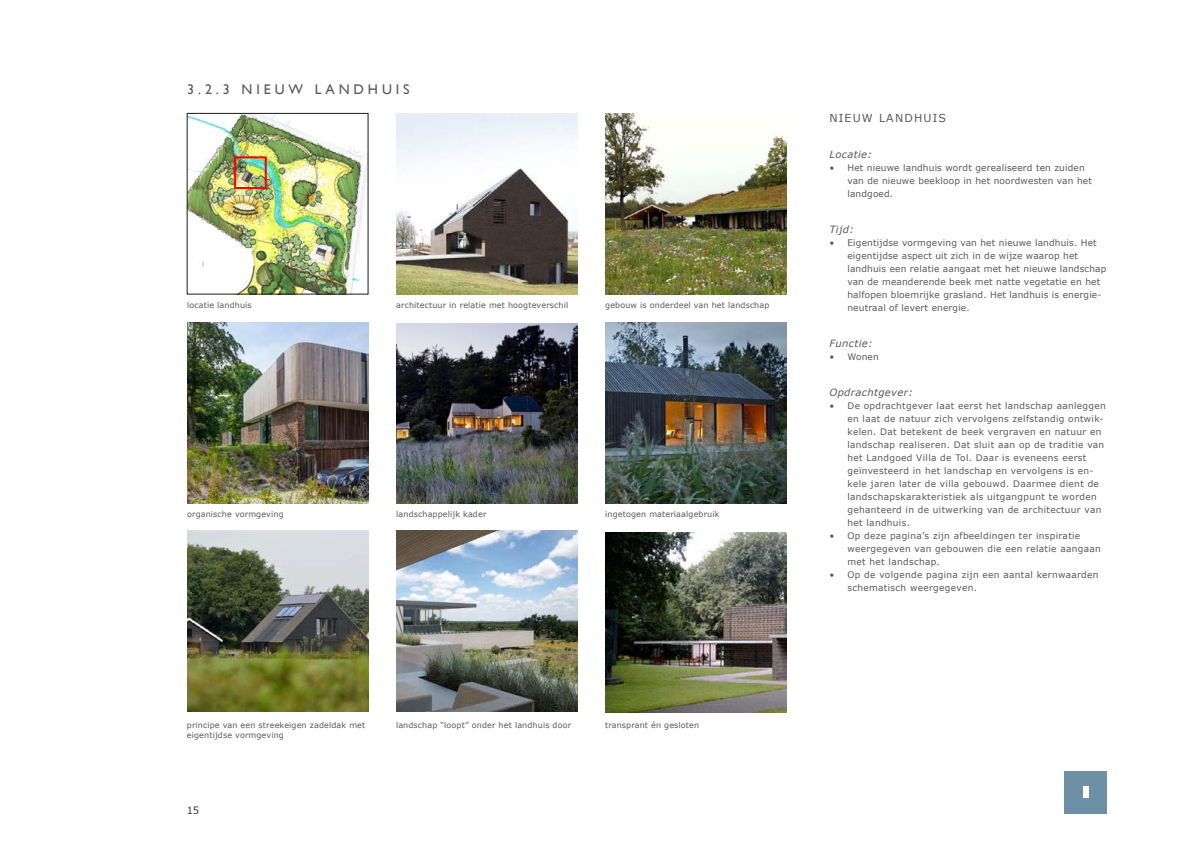
<style>
.page{position:relative;width:1191px;height:842px;background:#fff}
.page>*{position:absolute;margin:0;border:0;box-sizing:border-box;transform-origin:0 0}
.t1{font:14px "Gill Sans";letter-spacing:.28em;color:#58585a}
.t2{font:11px "Verdana";letter-spacing:.105em;color:#58585a}
.t3{font:italic 10px "Verdana";letter-spacing:.035em;color:#58585a}
.t4{font:10px "Verdana";color:#000}
.t5{font:9px/13px "Verdana";letter-spacing:.035em;color:#58585a}
.t6{font:9px/13px "Verdana";letter-spacing:.015em;color:#58585a}
.t7{font:8px "Verdana";letter-spacing:.015em;color:#58585a}
</style>
<div class="page">
<div style="left:1064px;top:771px;width:43px;height:42px;background:#6e90a6"></div>
<div style="left:1083px;top:786px;width:6px;height:12px;background:#fff"></div>
<img style="left:605px;top:532px;width:181px;height:181px">
<img style="left:187px;top:322px;width:181px;height:181px">
<img style="left:396px;top:113px;width:181px;height:181px">
<img style="left:605px;top:113px;width:181px;height:181px">
<img style="left:396px;top:323px;width:181px;height:180px">
<img style="left:605px;top:322px;width:181px;height:181px">
<img style="left:396px;top:530px;width:181px;height:181px">
<img style="left:187px;top:531px;width:181px;height:181px">
<img style="left:189px;top:115px;width:177px;height:177px">
<div style="left:234px;top:156px;width:33px;height:33px;border:2px solid #fc0000"></div>
<h1 class="t1" style="left:187px;top:81px;width:224px">3.2.3 NIEU W LANDHU IS</h1>
<p class="t7" style="left:187px;top:299px;width:66px">locatie landhuis</p>
<p class="t7" style="left:396px;top:299px;width:173px">architectuur in relatie met hoogteverschil</p>
<p class="t7" style="left:605px;top:299px;width:166px">gebouw is onderdeel van het landschap</p>
<p class="t7" style="left:187px;top:508px;width:98px">organische vormgeving</p>
<p class="t7" style="left:396px;top:508px;width:92px">landschappelijk kader</p>
<p class="t7" style="left:605px;top:509px;width:116px">ingetogen materiaalgebruik</p>
<p class="t7" style="left:187px;top:720px;width:180px">principe van een streekeigen zadeldak met</p>
<p class="t7" style="left:396px;top:720px;width:177px">landschap “loopt” onder het landhuis door</p>
<p class="t7" style="left:605px;top:720px;width:96px">transprant én gesloten</p>
<p class="t7" style="left:187px;top:729px;width:98px">eigentijdse vormgeving</p>
<p class="t4" style="left:186px;top:803px;width:14px">15</p>
<p class="t2" style="left:829px;top:110px;width:75px">Nieuw landh</p>
<p class="t2" style="left:923px;top:110px;width:17px">uis</p>
<p class="t3" style="left:829px;top:147px;width:44px">Locatie:</p>
<p class="t6" style="left:847px;top:161px;width:246px;text-indent:-18px">• Het nieuwe landhuis wordt gerealiseerd ten zuiden van de nieuwe beekloop in het noordwesten van het landgoed.</p>
<p class="t3" style="left:829px;top:222px;width:26px">Tijd:</p>
<p class="t6" style="left:847px;top:236px;width:260px;text-indent:-18px">• Eigentijdse vormgeving van het nieuwe landhuis. Het eigentijdse aspect uit zich in de wijze waarop het landhuis een relatie aangaat met het nieuwe landschap van de meanderende beek met natte vegetatie en het halfopen bloemrijke grasland. Het landhuis is energie&shy;neutraal of levert energie.</p>
<p class="t3" style="left:829px;top:336px;width:45px">Functie:</p>
<p class="t5" style="left:829px;top:350px;width:51px">• Wonen</p>
<p class="t3" style="left:829px;top:385px;width:85px">Opdrachtgever:</p>
<p class="t5" style="left:847px;top:399px;width:260px;text-indent:-18px">• De opdrachtgever laat eerst het landschap aanleggen en laat de natuur zich vervolgens zelfstandig ontwik&shy;kelen. Dat betekent de beek vergraven en natuur en landschap realiseren. Dat sluit aan op de traditie van het Landgoed Villa de Tol. Daar is eveneens eerst geïnvesteerd in het landschap en vervolgens is en&shy;kele jaren later de villa gebouwd. Daarmee dient de landschapskarakteristiek als uitgangpunt te worden gehanteerd in de uitwerking van de architectuur van het landhuis.</p>
<p class="t5" style="left:847px;top:529px;width:255px;text-indent:-18px">• Op deze pagina’s zijn afbeeldingen ter inspiratie weergegeven van gebouwen die een relatie aangaan met het landschap.</p>
<p class="t5" style="left:847px;top:568px;width:253px;text-indent:-18px">• Op de volgende pagina zijn een aantal kernwaarden schematisch weergegeven.</p>
</div>
